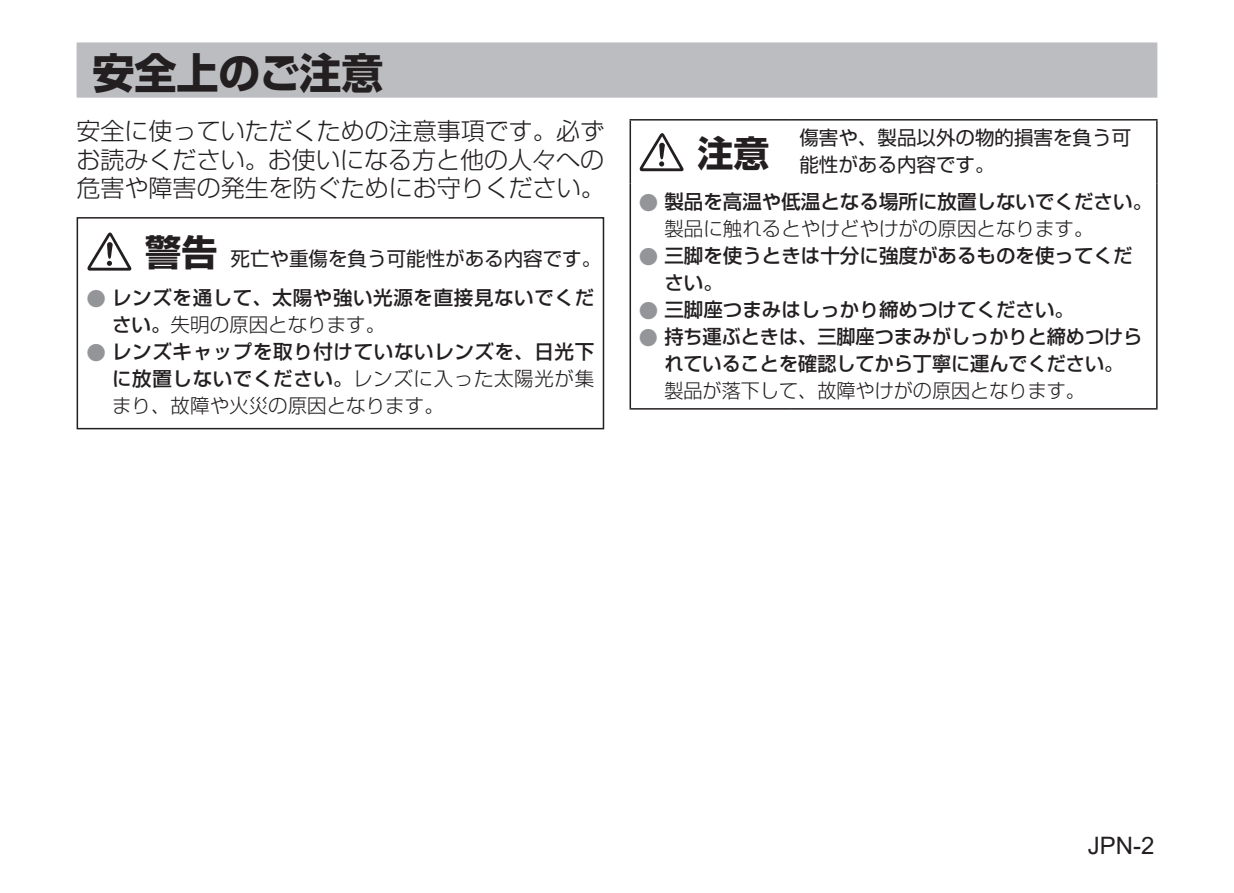
<style>
.page{position:relative;width:1234px;height:893px;background:#fff}
.page>*{position:absolute;margin:0;border:0;box-sizing:border-box;transform-origin:0 0}
.t1{font:700 42px "Shin Go Pro";color:#231f20}
.t2{font:700 36px "Shin Go Pro";color:#231f20}
.t3{font:300 24px/28.5px "Shin Go Pro";color:#231f20;text-align:justify}
.t4{font:24px "Arial";color:#231f20}
.t5{font:500 19.5px/27px "Shin Go Pro";color:#231f20}
.t6{font:19.5px/27px "Shin Go Pro";color:#231f20}
.t7{font:500 19.5px/27px "Shin Go Pro";letter-spacing:.03em;color:#231f20}
.t8{font:300 19.5px "Shin Go Pro";color:#231f20}
.s1{font-weight:700;font-size:36px}
.s2{color:#939598}
.s3{font-weight:300}
</style>
<div class="page">
<svg style="left:87px;top:232px;width:45px;height:39px"></svg>
<div style="left:77px;top:217px;width:527px;height:212px;border:2px solid #231f20"></div>
<hr style="left:629px;top:119px;width:161px;height:2px;background:#231f20">
<hr style="left:629px;top:121px;width:2px;height:62px;background:#231f20">
<hr style="left:790px;top:119px;width:367px;height:2px;background:#231f20">
<hr style="left:1155px;top:121px;width:2px;height:62px;background:#231f20">
<hr style="left:629px;top:183px;width:2px;height:225px;background:#231f20">
<hr style="left:1155px;top:183px;width:2px;height:225px;background:#231f20">
<hr style="left:629px;top:408px;width:161px;height:2px;background:#231f20">
<hr style="left:790px;top:408px;width:367px;height:2px;background:#231f20">
<svg style="left:639px;top:133px;width:45px;height:38px"></svg>
<div style="left:77px;top:42px;width:1080px;height:56px;background:#bcbdc0"></div>
<h1 class="t1" style="left:92px;top:39px;width:292px">安全上のご注意</h1>
<p class="t3" style="left:77px;top:114px;width:529px">安全に使っていただくための注意事項です。必ずお読みください。お使いになる方と他の人々への危害や障害の発生を防ぐためにお守りください。</p>
<p class="t6" style="left:145px;top:243px;width:457px"><span class="s1">警告</span> 死亡や重傷を負う可能性がある内容です。</p>
<p class="t7" style="left:112px;top:282px;width:483px;text-indent:-26px"><span class="s2">●</span> レンズを通して、太陽や強い光源を直接見ないでください。<span class="s3">失明の原因となります。</span></p>
<p class="t5" style="left:112px;top:336px;width:483px;text-align:justify;text-indent:-26px"><span class="s2">●</span> レンズキャップを取り付けていないレンズを、日光下に放置しないでください。<span class="s3">レンズに入った太陽光が集まり、故障や火災の原因となります。</span></p>
<h2 class="t2" style="left:697px;top:125px;width:73px">注意</h2>
<p class="t6" style="left:799px;top:122px;width:333px">傷害や、製品以外の物的損害を負う可能性がある内容です。</p>
<p class="t5" style="left:664px;top:186px;width:489px;text-indent:-26px"><span class="s2">●</span> 製品を高温や低温となる場所に放置しないでください。<span class="s3">製品に触れるとやけどやけがの原因となります。</span></p>
<p class="t5" style="left:664px;top:240px;width:470px;text-indent:-26px"><span class="s2">●</span> 三脚を使うときは十分に強度があるものを使ってください。</p>
<p class="t5" style="left:638px;top:294px;width:437px"><span class="s2">●</span> 三脚座つまみはしっかり締めつけてください。</p>
<p class="t5" style="left:638px;top:321px;width:505px;text-align:center"><span class="s2">●</span> 持ち運ぶときは、三脚座つまみがしっかりと締めつけられていることを確認してから丁寧に運んでください。</p>
<p class="t8" style="left:664px;top:375px;width:422px">製品が落下して、故障やけがの原因となります。</p>
<p class="t4" style="left:1087px;top:829px;width:68px">JPN-2</p>
</div>
